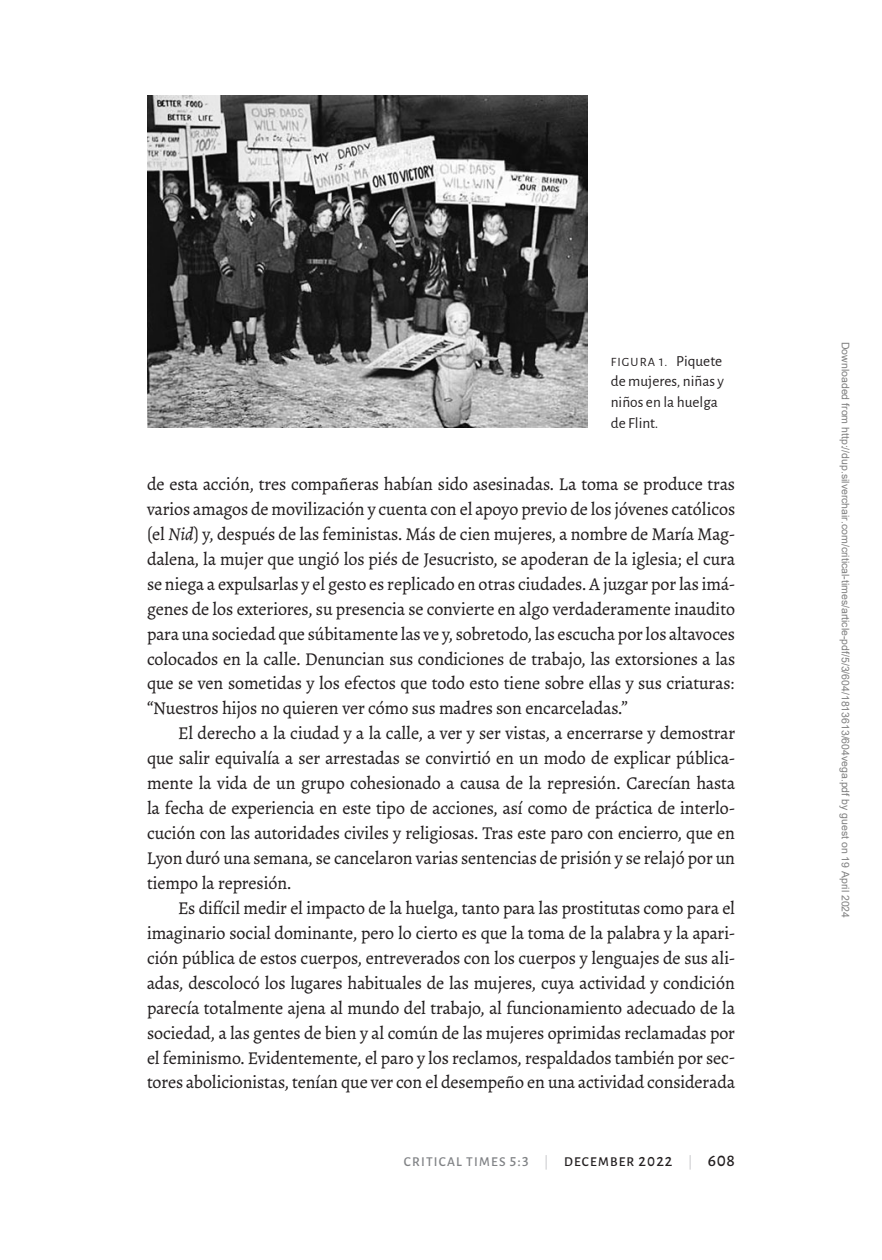
<style>
.page{position:relative;width:882px;height:1260px;background:#fff}
.page>*{position:absolute;margin:0;border:0;box-sizing:border-box;transform-origin:0 0}
.t1{font:18.2px/24.8px "Merope Basic";color:#231f20;text-align:justify}
.t2{font:15.4px/20.7px "Alegreya Sans";color:#231f20}
.t3{font:500 13.65px "Alegreya Sans";letter-spacing:.09em;color:#808285}
.t4{font:12.6px "Alegreya Sans";letter-spacing:.09em;color:#231f20}
.t5{font:10.5px "Arial";color:#808080}
.s1{font-size:15.4px}
.s2{font-style:italic}
.s3{font-weight:300;color:#a8a9ad}
.s4{color:#231f20}
.s5{font-size:15.4px;color:#231f20}
.s6{font-size:17.5px;color:#231f20}
</style>
<div class="page">
<img style="left:147px;top:95px;width:441px;height:333px">
<p class="t4" style="left:611px;top:353px;width:113px">FIGURA 1. <span class="s1">Piquete</span></p>
<p class="t2" style="left:611px;top:370px;width:115px">de mujeres, niñas y niños en la huelga de Flint.</p>
<p class="t1" style="left:147px;top:470px;width:590px">de esta acción, tres compañeras habían sido asesinadas. La toma se produce tras varios amagos de movilización y cuenta con el apoyo previo de los jóvenes católicos (el <span class="s2">Nid</span>) y, después de las feministas. Más de cien mujeres, a nombre de María Mag&shy;dalena, la mujer que ungió los piés de Jesucristo, se apoderan de la iglesia; el cura se niega a expulsarlas y el gesto es replicado en otras ciudades. A juzgar por las imá&shy;genes de los exteriores, su presencia se convierte en algo verdaderamente inaudito para una sociedad que súbitamente las ve y, sobretodo, las escucha por los altavoces colocados en la calle. Denuncian sus condiciones de trabajo, las extorsiones a las que se ven sometidas y los efectos que todo esto tiene sobre ellas y sus criaturas: “Nuestros hijos no quieren ver cómo sus madres son encarceladas.”</p>
<p class="t1" style="left:147px;top:720px;width:590px;text-indent:31px">El derecho a la ciudad y a la calle, a ver y ser vistas, a encerrarse y demostrar que salir equivalía a ser arrestadas se convirtió en un modo de explicar pública&shy;mente la vida de un grupo cohesionado a causa de la represión. Carecían hasta la fecha de experiencia en este tipo de acciones, así como de práctica de interlo&shy;cución con las autoridades civiles y religiosas. Tras este paro con encierro, que en Lyon duró una semana, se cancelaron varias sentencias de prisión y se relajó por un tiempo la represión.</p>
<p class="t1" style="left:147px;top:894px;width:590px;text-indent:31px">Es difícil medir el impacto de la huelga, tanto para las prostitutas como para el imaginario social dominante, pero lo cierto es que la toma de la palabra y la apari&shy;ción pública de estos cuerpos, entreverados con los cuerpos y lenguajes de sus ali&shy;adas, descolocó los lugares habituales de las mujeres, cuya actividad y condición parecía totalmente ajena al mundo del trabajo, al funcionamiento adecuado de la sociedad, a las gentes de bien y al común de las mujeres oprimidas reclamadas por el feminismo. Evidentemente, el paro y los reclamos, respaldados también por sec&shy;tores abolicionistas, tenían que ver con el desempeño en una actividad considerada</p>
<p class="t3" style="left:404px;top:1151px;width:333px">CRITICAL TIMES <span class="s1">5:3</span> <span class="s3">|</span> <span class="s4">DECEMBER</span> <span class="s5">2022</span> <span class="s3">|</span> <span class="s6">608</span></p>
<p class="t5" style="left:849px;top:342px;width:578px;rotate:90deg">Downloaded from http://dup.silverchair.com/critical-times/article-pdf/5/3/604/1813613/604vega.pdf by guest on 19 April 2024</p>
</div>
